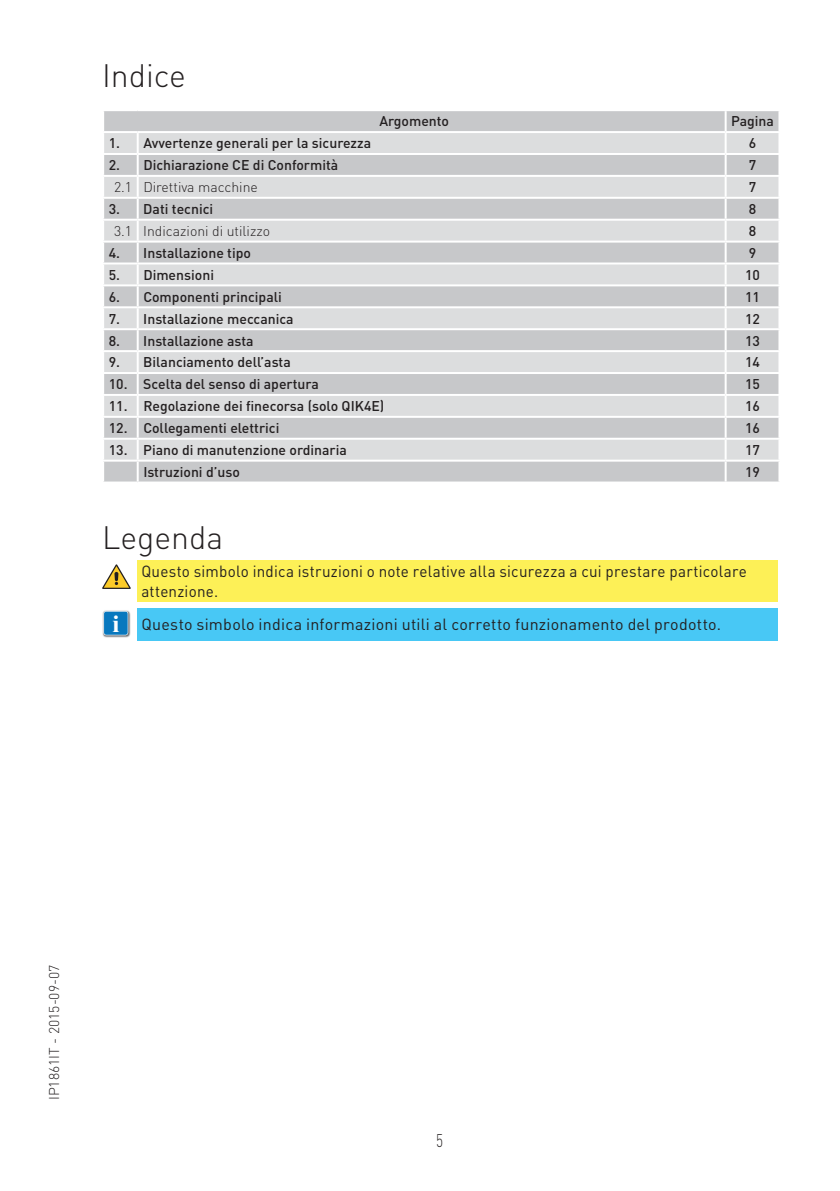
<style>
.page{position:relative;width:840px;height:1191px;background:#fff}
.page>*{position:absolute;margin:0;border:0;box-sizing:border-box;transform-origin:0 0}
.t1{font:300 32px "DIN Pro";color:#231f20}
.t2{font:700 24.4px "Times New Roman";color:#fff}
.t3{font:300 18px "DIN Pro";color:#231f20;scale:.75 1}
.t4{font:16px/20px "DIN Pro";letter-spacing:.015em;color:#231f20;scale:.95 1}
.t5{font:16px "DIN Pro";letter-spacing:.015em;color:#231f20}
.t6{font:500 14px "DIN Pro";color:#231f20}
.t7{font:300 14px "DIN Pro";color:#231f20}
</style>
<div class="page">
<div style="left:104px;top:111px;width:674px;height:370px;background:#c7c8ca"></div>
<svg style="left:104px;top:133px;width:674px;height:326px;background:#d2d3d5"></svg>
<hr style="left:724px;top:111px;width:2px;height:20px;background:#fff">
<hr style="left:102px;top:131px;width:36px;height:2px;background:#fff">
<hr style="left:138px;top:131px;width:587px;height:2px;background:#fff">
<hr style="left:137px;top:133px;width:2px;height:20px;background:#fff">
<hr style="left:725px;top:131px;width:55px;height:2px;background:#fff">
<hr style="left:724px;top:133px;width:2px;height:20px;background:#fff">
<hr style="left:102px;top:153px;width:36px;height:2px;background:#fff">
<hr style="left:138px;top:153px;width:587px;height:2px;background:#fff">
<hr style="left:137px;top:155px;width:2px;height:20px;background:#fff">
<hr style="left:725px;top:153px;width:55px;height:2px;background:#fff">
<hr style="left:724px;top:155px;width:2px;height:20px;background:#fff">
<hr style="left:102px;top:175px;width:36px;height:2px;background:#fff">
<hr style="left:138px;top:175px;width:587px;height:2px;background:#fff">
<hr style="left:137px;top:177px;width:2px;height:20px;background:#fff">
<hr style="left:725px;top:175px;width:55px;height:2px;background:#fff">
<hr style="left:724px;top:177px;width:2px;height:20px;background:#fff">
<hr style="left:102px;top:197px;width:36px;height:2px;background:#fff">
<hr style="left:138px;top:197px;width:587px;height:2px;background:#fff">
<hr style="left:137px;top:199px;width:2px;height:20px;background:#fff">
<hr style="left:725px;top:197px;width:55px;height:2px;background:#fff">
<hr style="left:724px;top:199px;width:2px;height:20px;background:#fff">
<hr style="left:102px;top:219px;width:36px;height:2px;background:#fff">
<hr style="left:138px;top:219px;width:587px;height:2px;background:#fff">
<hr style="left:137px;top:221px;width:2px;height:20px;background:#fff">
<hr style="left:725px;top:219px;width:55px;height:2px;background:#fff">
<hr style="left:724px;top:221px;width:2px;height:20px;background:#fff">
<hr style="left:102px;top:241px;width:36px;height:2px;background:#fff">
<hr style="left:138px;top:241px;width:587px;height:2px;background:#fff">
<svg style="left:137px;top:243px;width:2px;height:19px"></svg>
<hr style="left:725px;top:241px;width:55px;height:2px;background:#fff">
<svg style="left:724px;top:243px;width:2px;height:19px"></svg>
<svg style="left:778px;top:243px;width:1px;height:19px"></svg>
<hr style="left:102px;top:262px;width:36px;height:2px;background:#fff">
<hr style="left:138px;top:262px;width:587px;height:2px;background:#fff">
<hr style="left:137px;top:264px;width:2px;height:20px;background:#fff">
<hr style="left:725px;top:262px;width:55px;height:2px;background:#fff">
<hr style="left:724px;top:264px;width:2px;height:20px;background:#fff">
<hr style="left:102px;top:284px;width:36px;height:2px;background:#fff">
<hr style="left:138px;top:284px;width:587px;height:2px;background:#fff">
<hr style="left:137px;top:286px;width:2px;height:20px;background:#fff">
<hr style="left:725px;top:284px;width:55px;height:2px;background:#fff">
<hr style="left:724px;top:286px;width:2px;height:20px;background:#fff">
<hr style="left:102px;top:306px;width:36px;height:2px;background:#fff">
<hr style="left:138px;top:306px;width:587px;height:2px;background:#fff">
<hr style="left:137px;top:308px;width:2px;height:20px;background:#fff">
<hr style="left:725px;top:306px;width:55px;height:2px;background:#fff">
<hr style="left:724px;top:308px;width:2px;height:20px;background:#fff">
<hr style="left:102px;top:328px;width:36px;height:2px;background:#fff">
<hr style="left:138px;top:328px;width:587px;height:2px;background:#fff">
<hr style="left:137px;top:330px;width:2px;height:20px;background:#fff">
<hr style="left:725px;top:328px;width:55px;height:2px;background:#fff">
<hr style="left:724px;top:330px;width:2px;height:20px;background:#fff">
<hr style="left:102px;top:350px;width:36px;height:2px;background:#fff">
<hr style="left:138px;top:350px;width:587px;height:2px;background:#fff">
<hr style="left:137px;top:352px;width:2px;height:20px;background:#fff">
<hr style="left:725px;top:350px;width:55px;height:2px;background:#fff">
<hr style="left:724px;top:352px;width:2px;height:20px;background:#fff">
<hr style="left:102px;top:372px;width:36px;height:2px;background:#fff">
<hr style="left:138px;top:372px;width:587px;height:2px;background:#fff">
<hr style="left:137px;top:374px;width:2px;height:20px;background:#fff">
<hr style="left:725px;top:372px;width:55px;height:2px;background:#fff">
<hr style="left:724px;top:374px;width:2px;height:20px;background:#fff">
<hr style="left:102px;top:394px;width:36px;height:2px;background:#fff">
<hr style="left:138px;top:394px;width:587px;height:2px;background:#fff">
<hr style="left:137px;top:396px;width:2px;height:20px;background:#fff">
<hr style="left:725px;top:394px;width:55px;height:2px;background:#fff">
<hr style="left:724px;top:396px;width:2px;height:20px;background:#fff">
<hr style="left:102px;top:416px;width:36px;height:2px;background:#fff">
<hr style="left:138px;top:416px;width:587px;height:2px;background:#fff">
<hr style="left:137px;top:418px;width:2px;height:20px;background:#fff">
<hr style="left:725px;top:416px;width:55px;height:2px;background:#fff">
<hr style="left:724px;top:418px;width:2px;height:20px;background:#fff">
<hr style="left:102px;top:438px;width:36px;height:2px;background:#fff">
<hr style="left:138px;top:438px;width:587px;height:2px;background:#fff">
<svg style="left:137px;top:440px;width:2px;height:19px"></svg>
<hr style="left:725px;top:438px;width:55px;height:2px;background:#fff">
<svg style="left:724px;top:440px;width:2px;height:19px"></svg>
<svg style="left:778px;top:440px;width:1px;height:19px"></svg>
<hr style="left:102px;top:459px;width:36px;height:2px;background:#fff">
<hr style="left:138px;top:459px;width:587px;height:2px;background:#fff">
<hr style="left:137px;top:461px;width:2px;height:20px;background:#fff">
<hr style="left:725px;top:459px;width:55px;height:2px;background:#fff">
<hr style="left:724px;top:461px;width:2px;height:20px;background:#fff">
<svg style="left:102px;top:564px;width:29px;height:25px"></svg>
<img style="left:102px;top:610px;width:29px;height:28px">
<svg style="left:103px;top:611px;width:25px;height:24px"></svg>
<div style="left:137px;top:560px;width:640px;height:42px;background:#fdf057"></div>
<div style="left:137px;top:608px;width:640px;height:32px;background:#48c8f5"></div>
<h1 class="t1" style="left:102px;top:64px;width:85px">Indice</h1>
<p class="t6" style="left:379px;top:116px;width:71px">Argomento</p>
<p class="t6" style="left:730px;top:116px;width:44px">Pagina</p>
<p class="t6" style="left:109px;top:138px;width:264px">1. Avvertenze generali per la sicurezza</p>
<p class="t6" style="left:748px;top:138px;width:9px">6</p>
<p class="t6" style="left:109px;top:160px;width:231px">2. Dichiarazione CE di Conformità</p>
<p class="t6" style="left:748px;top:160px;width:9px">7</p>
<p class="t7" style="left:114px;top:182px;width:145px">2.1 Direttiva macchine</p>
<p class="t6" style="left:748px;top:182px;width:9px">7</p>
<p class="t6" style="left:109px;top:204px;width:106px">3. Dati tecnici</p>
<p class="t6" style="left:748px;top:204px;width:9px">8</p>
<p class="t7" style="left:114px;top:226px;width:157px">3.1 Indicazioni di utilizzo</p>
<p class="t6" style="left:748px;top:226px;width:9px">8</p>
<p class="t6" style="left:109px;top:248px;width:144px">4. Installazione tipo</p>
<p class="t6" style="left:748px;top:248px;width:9px">9</p>
<p class="t6" style="left:109px;top:270px;width:107px">5. Dimensioni</p>
<p class="t6" style="left:744px;top:270px;width:16px">10</p>
<p class="t6" style="left:109px;top:292px;width:174px">6. Componenti principali</p>
<p class="t6" style="left:744px;top:292px;width:16px">11</p>
<p class="t6" style="left:109px;top:314px;width:186px">7. Installazione meccanica</p>
<p class="t6" style="left:744px;top:314px;width:16px">12</p>
<p class="t6" style="left:109px;top:335px;width:146px">8. Installazione asta</p>
<p class="t6" style="left:744px;top:335px;width:16px">13</p>
<p class="t6" style="left:109px;top:357px;width:183px">9. Bilanciamento dell’asta</p>
<p class="t6" style="left:744px;top:357px;width:16px">14</p>
<p class="t6" style="left:109px;top:379px;width:211px">10. Scelta del senso di apertura</p>
<p class="t6" style="left:744px;top:379px;width:16px">15</p>
<p class="t6" style="left:109px;top:401px;width:277px">11. Regolazione dei finecorsa (solo QIK4E)</p>
<p class="t6" style="left:744px;top:401px;width:16px">16</p>
<p class="t6" style="left:109px;top:423px;width:172px">12. Collegamenti elettrici</p>
<p class="t6" style="left:744px;top:423px;width:16px">16</p>
<p class="t6" style="left:109px;top:445px;width:239px">13. Piano di manutenzione ordinaria</p>
<p class="t6" style="left:744px;top:445px;width:16px">17</p>
<p class="t6" style="left:143px;top:467px;width:98px">Istruzioni d’uso</p>
<p class="t6" style="left:744px;top:467px;width:16px">19</p>
<h1 class="t1" style="left:102px;top:526px;width:122px">Legenda</h1>
<h2 class="t2" style="left:112px;top:609px;width:8px">i</h2>
<p class="t4" style="left:141px;top:563px;width:638px">Questo simbolo indica istruzioni o note relative alla sicurezza a cui prestare particolare attenzione.</p>
<p class="t5" style="left:141px;top:619px;width:581px">Questo simbolo indica informazioni utili al corretto funzionamento del prodotto.</p>
<p class="t7" style="left:49px;top:1100px;width:137px;rotate:-90deg">IP1861IT - 2015-09-07</p>
<p class="t3" style="left:436px;top:1134px;width:11px">5</p>
</div>
